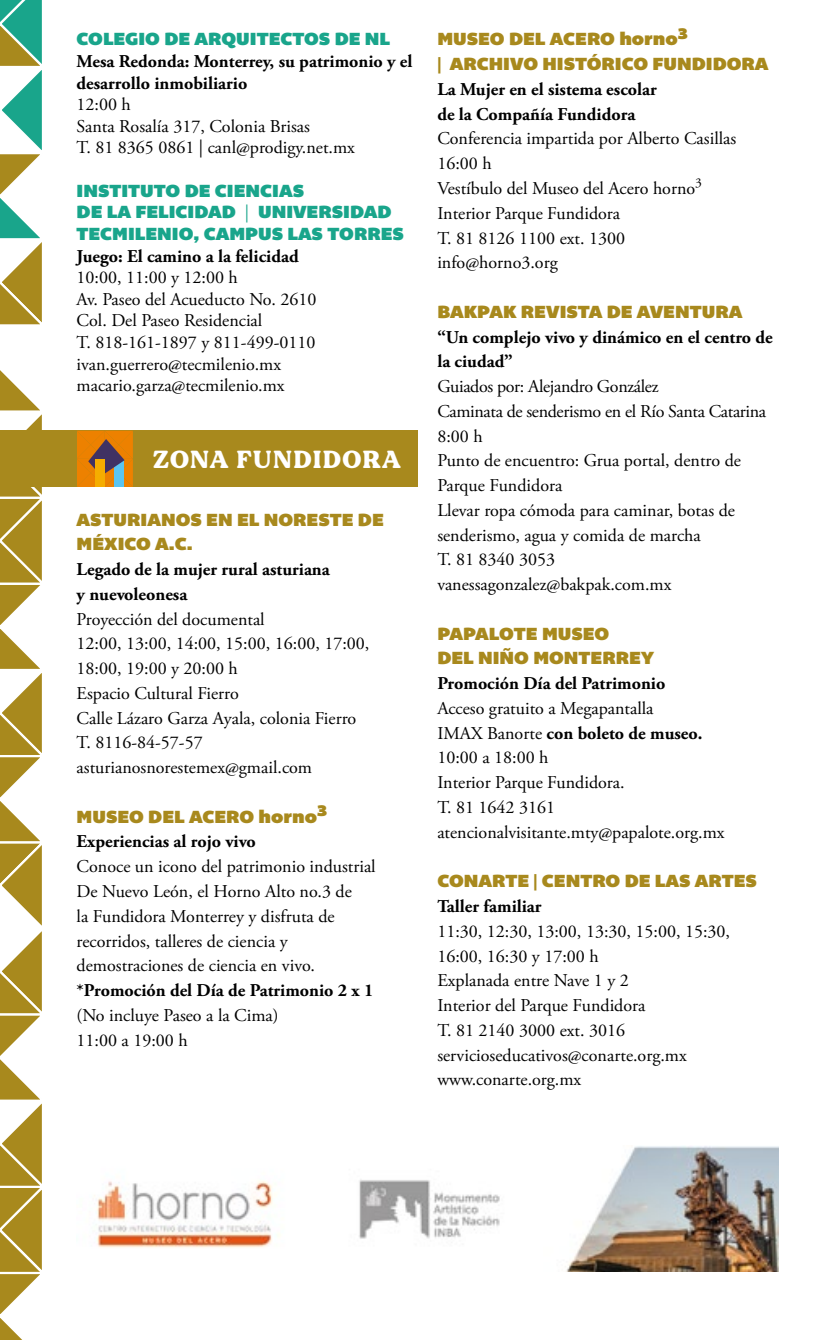
<style>
.page{position:relative;width:830px;height:1340px;background:#fff}
.page>*{position:absolute;margin:0;border:0;box-sizing:border-box;transform-origin:0 0}
.t1{font:24.75px "MADE Dillan";letter-spacing:.05em;color:#fff}
.t2{font:18px/24.8px "Adobe Garamond Pro";color:#000}
.t3{font:700 18px/24.8px "Adobe Garamond Pro";color:#000}
.t4{font:18px/24.8px "Bemio";color:#a8891d}
.t5{font:18px/21.6px "Bemio";color:#19a58b}
.s1{font-family:"Adobe Garamond Pro"}
.s2{font-weight:700}
</style>
<div class="page">
<div style="left:77px;top:431px;width:341px;height:56px;background:#a8891d"></div>
<svg style="left:77px;top:431px;width:56px;height:56px;background:#c07826"></svg>
<div style="left:95px;top:459px;width:10px;height:27px;background:#f5ad00"></div>
<svg style="left:0;top:0;width:48px;height:1339px"></svg>
<div style="left:0;top:431px;width:77px;height:56px;background:#a8891d"></div>
<img style="left:94px;top:1146px;width:684px;height:125px">
<p class="t5" style="left:77px;top:28px;width:315px">COLEGIO DE ARQUITECTOS DE NL</p>
<p class="t3" style="left:77px;top:51px;width:337px;line-height:21.6px">Mesa Redonda: Monterrey, su patrimonio y el desarrollo inmobiliario</p>
<p class="t2" style="left:77px;top:94px;width:280px;line-height:21.6px">12:00 h<br>Santa Rosalía 317, Colonia Brisas<br>T. 81 8365 0861 | canl@prodigy.net.mx</p>
<p class="t5" style="left:77px;top:179px;width:329px">INSTITUTO DE CIENCIAS<br>DE LA FELICIDAD <span class="s1">|</span> UNIVERSIDAD<br>TECMILENIO, CAMPUS LAS TORRES</p>
<p class="t3" style="left:77px;top:244px;width:223px">Juego: El camino a la felicidad</p>
<p class="t2" style="left:77px;top:267px;width:241px;line-height:21.6px">10:00, 11:00 y 12:00 h<br>Av. Paseo del Acueducto No. 2610<br>Col. Del Paseo Residencial<br>T. 818-161-1897 y 811-499-0110 ivan.guerrero@tecmilenio.mx macario.garza@tecmilenio.mx</p>
<h1 class="t1" style="left:153px;top:443px;width:249px">ZONA FUNDIDORA</h1>
<p class="t4" style="left:77px;top:507px;width:308px">ASTURIANOS EN EL NORESTE DE<br>MÉXICO A.C.</p>
<p class="t3" style="left:77px;top:557px;width:255px">Legado de la mujer rural asturiana y nuevoleonesa</p>
<p class="t2" style="left:77px;top:607px;width:294px">Proyección del documental<br>12:00, 13:00, 14:00, 15:00, 16:00, 17:00,<br>18:00, 19:00 y 20:00 h<br>Espacio Cultural Fierro<br>Calle Lázaro Garza Ayala, colonia Fierro<br>T. 8116-84-57-57 asturianosnorestemex@gmail.com</p>
<p class="t4" style="left:77px;top:804px;width:252px">MUSEO DEL ACERO horno<sup>3</sup></p>
<p class="t3" style="left:77px;top:829px;width:180px">Experiencias al rojo vivo</p>
<p class="t2" style="left:77px;top:854px;width:300px">Conoce un icono del patrimonio industrial De Nuevo León, el Horno Alto no.3 de<br>la Fundidora Monterrey y disfruta de recorridos, talleres de ciencia y demostraciones de ciencia en vivo.</p>
<p class="t3" style="left:77px;top:978px;width:298px">*Promoción del Día de Patrimonio 2 x 1</p>
<p class="t2" style="left:77px;top:1003px;width:203px">(No incluye Paseo a la Cima)<br>11:00 a 19:00 h</p>
<p class="t4" style="left:437px;top:27px;width:332px">MUSEO DEL ACERO horno<sup>3<br></sup>| ARCHIVO HISTÓRICO FUNDIDORA</p>
<p class="t3" style="left:437px;top:77px;width:221px">La Mujer en el sistema escolar de la Compañía Fundidora</p>
<p class="t2" style="left:437px;top:127px;width:300px">Conferencia impartida por Alberto Casillas<br>16:00 h<br>Vestíbulo del Museo del Acero horno<sup>3<br></sup>Interior Parque Fundidora<br>T. 81 8126 1100 ext. 1300 info@horno3.org</p>
<p class="t4" style="left:437px;top:299px;width:306px">BAKPAK REVISTA DE AVENTURA</p>
<p class="t3" style="left:437px;top:325px;width:337px">“Un complejo vivo y dinámico en el centro de la ciudad”</p>
<p class="t2" style="left:437px;top:374px;width:330px">Guiados por: Alejandro González<br>Caminata de senderismo en el Río Santa Catarina<br>8:00 h<br>Punto de encuentro: Grua portal, dentro de<br>Parque Fundidora<br>Llevar ropa cómoda para caminar, botas de senderismo, agua y comida de marcha<br>T. 81 8340 3053 vanessagonzalez@bakpak.com.mx</p>
<p class="t4" style="left:437px;top:621px;width:218px">PAPALOTE MUSEO<br>DEL NIÑO MONTERREY</p>
<p class="t3" style="left:437px;top:671px;width:229px">Promoción Día del Patrimonio</p>
<p class="t2" style="left:437px;top:696px;width:289px">Acceso gratuito a Megapantalla<br>IMAX Banorte <span class="s2">con boleto de museo.<br></span>10:00 a 18:00 h<br>Interior Parque Fundidora.<br>T. 81 1642 3161 atencionalvisitante.mty@papalote.org.mx</p>
<p class="t4" style="left:437px;top:868px;width:321px">CONARTE | CENTRO DE LAS ARTES</p>
<p class="t3" style="left:437px;top:894px;width:106px">Taller familiar</p>
<p class="t2" style="left:437px;top:919px;width:294px">11:30, 12:30, 13:00, 13:30, 15:00, 15:30,<br>16:00, 16:30 y 17:00 h<br>Explanada entre Nave 1 y 2<br>Interior del Parque Fundidora<br>T. 81 2140 3000 ext. 3016 servicioseducativos@conarte.org.mx www.conarte.org.mx</p>
</div>
